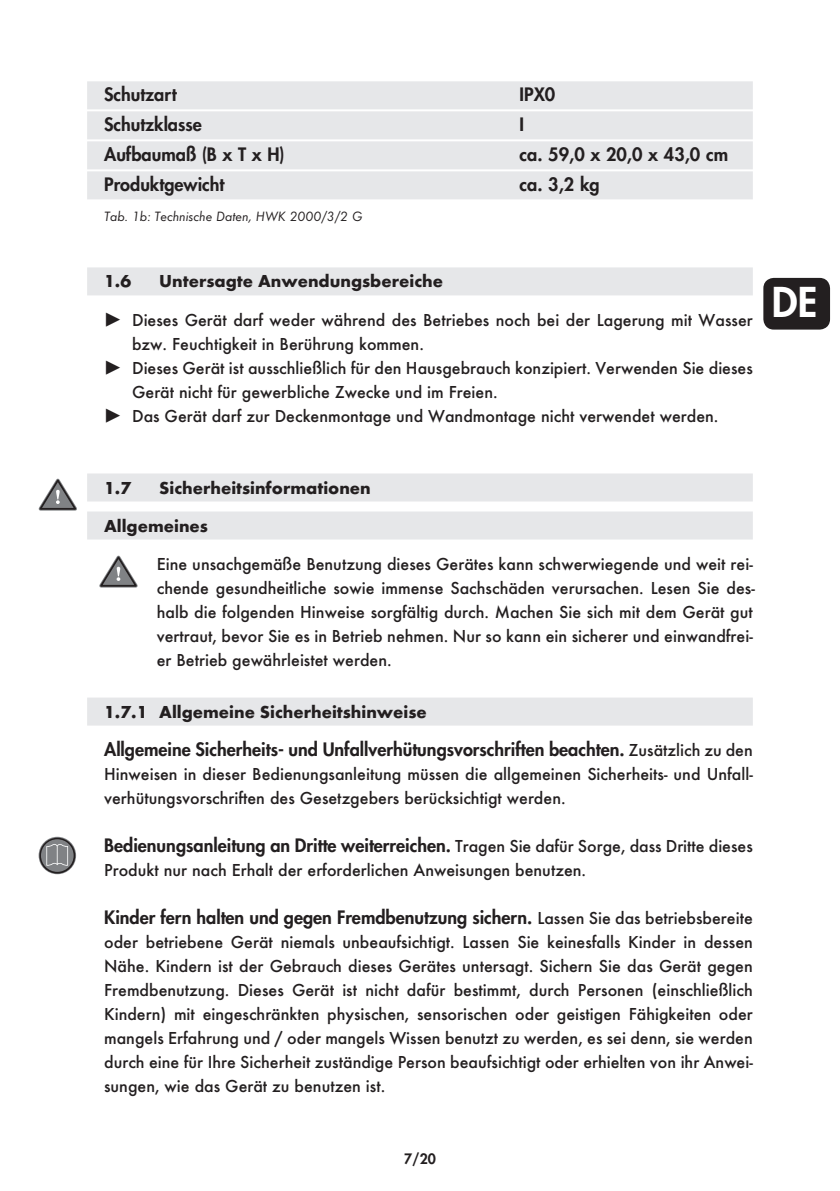
<style>
.page{position:relative;width:840px;height:1191px;background:#fff}
.page>*{position:absolute;margin:0;border:0;box-sizing:border-box;transform-origin:0 0}
.t1{font:800 40px "Futura";color:#fff}
.t2{font:500 18px/24px "Futura T";color:#231f20}
.t3{font:800 18px "Futura";color:#231f20}
.t4{font:700 18px/38px "Futura T";color:#231f20}
.t5{font:italic 14px "Futura T";color:#231f20}
.t6{font:800 14px "Futura";color:#231f20}
.s1{font-weight:700}
.s2{font-family:"European Pi Four";font-weight:400}
.s3{font-family:"Futura T";font-weight:500}
</style>
<div class="page">
<div style="left:87px;top:81px;width:665px;height:28px;background:#e6e7e9"></div>
<div style="left:87px;top:111px;width:665px;height:28px;background:#e6e7e9"></div>
<div style="left:87px;top:141px;width:665px;height:28px;background:#e6e7e9"></div>
<div style="left:87px;top:171px;width:665px;height:28px;background:#e6e7e9"></div>
<div style="left:87px;top:267px;width:665px;height:28px;background:#e6e7e9"></div>
<div style="left:87px;top:473px;width:665px;height:28px;background:#e6e7e9"></div>
<div style="left:87px;top:511px;width:665px;height:28px;background:#e6e7e9"></div>
<div style="left:87px;top:697px;width:665px;height:28px;background:#e6e7e9"></div>
<svg style="left:39px;top:478px;width:38px;height:33px"></svg>
<svg style="left:99px;top:555px;width:39px;height:33px"></svg>
<div style="left:39px;top:836px;width:37px;height:38px;border:5px solid #808285;border-radius:50%"></div>
<div style="left:39px;top:837px;width:36px;height:36px;border:3px solid #231f20;border-radius:50%"></div>
<div style="left:41px;top:839px;width:33px;height:33px;background:#808285;border-radius:50%"></div>
<svg style="left:46px;top:843px;width:22px;height:23px"></svg>
<div style="left:765px;top:280px;width:62px;height:47px;background:#231f20;border-radius:9px"></div>
<div style="left:763px;top:278px;width:66px;height:51px;border:4px solid #231f20;border-radius:9px"></div>
<p class="t3" style="left:104px;top:83px;width:74px">Schutzart</p>
<p class="t3" style="left:519px;top:83px;width:37px">IPX0</p>
<p class="t3" style="left:104px;top:113px;width:99px">Schutzklasse</p>
<p class="t3" style="left:519px;top:113px;width:6px">I</p>
<p class="t3" style="left:104px;top:143px;width:182px">Aufbaumaß (B x T x H)</p>
<p class="t3" style="left:519px;top:143px;width:210px">ca. 59,0 x 20,0 x 43,0 cm</p>
<p class="t3" style="left:104px;top:173px;width:122px">Produktgewicht</p>
<p class="t3" style="left:519px;top:173px;width:81px">ca. 3,2 kg</p>
<p class="t5" style="left:104px;top:209px;width:260px">Tab. 1b: Technische Daten, HWK 2000/3/2 G</p>
<p class="t2" style="left:104px;top:262px;width:649px;line-height:38px;text-indent:55px"><span class="s1">Untersagte Anwendungsbereiche<br></span><span class="s2">P</span> Dieses Gerät darf weder während des Betriebes noch bei der Lagerung mit Wasser</p>
<p class="t2" style="left:132px;top:331px;width:293px">bzw. Feuchtigkeit in Berührung kommen.</p>
<p class="t2" style="left:104px;top:355px;width:649px"><span class="s2">P</span> Dieses Gerät ist ausschließlich für den Hausgebrauch konzipiert. Verwenden Sie dieses</p>
<p class="t2" style="left:132px;top:379px;width:367px">Gerät nicht für gewerbliche Zwecke und im Freien.</p>
<p class="t2" style="left:104px;top:403px;width:615px"><span class="s2">P</span> Das Gerät darf zur Deckenmontage und Wandmontage nicht verwendet werden.</p>
<p class="t4" style="left:104px;top:262px;width:29px">1.6</p>
<h1 class="t1" style="left:771px;top:275px;width:47px">DE</h1>
<p class="t4" style="left:104px;top:468px;width:268px;text-indent:55px">Sicherheitsinformationen<br>Allgemeines</p>
<p class="t2" style="left:157px;top:551px;width:599px;text-align:justify">Eine unsachgemäße Benutzung dieses Gerätes kann schwerwiegende und weit rei&shy;chende gesundheitliche sowie immense Sachschäden verursachen. Lesen Sie des&shy;halb die folgenden Hinweise sorgfältig durch. Machen Sie sich mit dem Gerät gut vertraut, bevor Sie es in Betrieb nehmen. Nur so kann ein sicherer und einwandfrei&shy;er Betrieb gewährleistet werden.</p>
<p class="t4" style="left:104px;top:692px;width:324px">1.7.1 Allgemeine Sicherheitshinweise</p>
<p class="t3" style="left:104px;top:737px;width:649px">Allgemeine Sicherheits- und Unfallverhütungsvorschriften beachten. <span class="s3">Zusätzlich zu den</span></p>
<p class="t2" style="left:104px;top:761px;width:649px">Hinweisen in dieser Bedienungsanleitung müssen die allgemeinen Sicherheits- und Unfall&shy;verhütungsvorschriften des Gesetzgebers berücksichtigt werden.</p>
<p class="t3" style="left:104px;top:833px;width:650px">Bedienungsanleitung an Dritte weiterreichen. <span class="s3">Tragen Sie dafür Sorge, dass Dritte dieses</span></p>
<p class="t2" style="left:104px;top:857px;width:483px">Produkt nur nach Erhalt der erforderlichen Anweisungen benutzen.</p>
<p class="t3" style="left:104px;top:905px;width:649px">Kinder fern halten und gegen Fremdbenutzung sichern. <span class="s3">Lassen Sie das betriebsbereite</span></p>
<p class="t2" style="left:104px;top:929px;width:650px;text-align:justify">oder betriebene Gerät niemals unbeaufsichtigt. Lassen Sie keinesfalls Kinder in dessen Nähe. Kindern ist der Gebrauch dieses Gerätes untersagt. Sichern Sie das Gerät gegen Fremdbenutzung. Dieses Gerät ist nicht dafür bestimmt, durch Personen (einschließlich Kindern) mit eingeschränkten physischen, sensorischen oder geistigen Fähigkeiten oder mangels Erfahrung und / oder mangels Wissen benutzt zu werden, es sei denn, sie werden durch eine für Ihre Sicherheit zuständige Person beaufsichtigt oder erhielten von ihr Anwei&shy;sungen, wie das Gerät zu benutzen ist.</p>
<p class="t4" style="left:104px;top:468px;width:29px">1.7</p>
<p class="t6" style="left:404px;top:1149px;width:33px">7/20</p>
</div>
